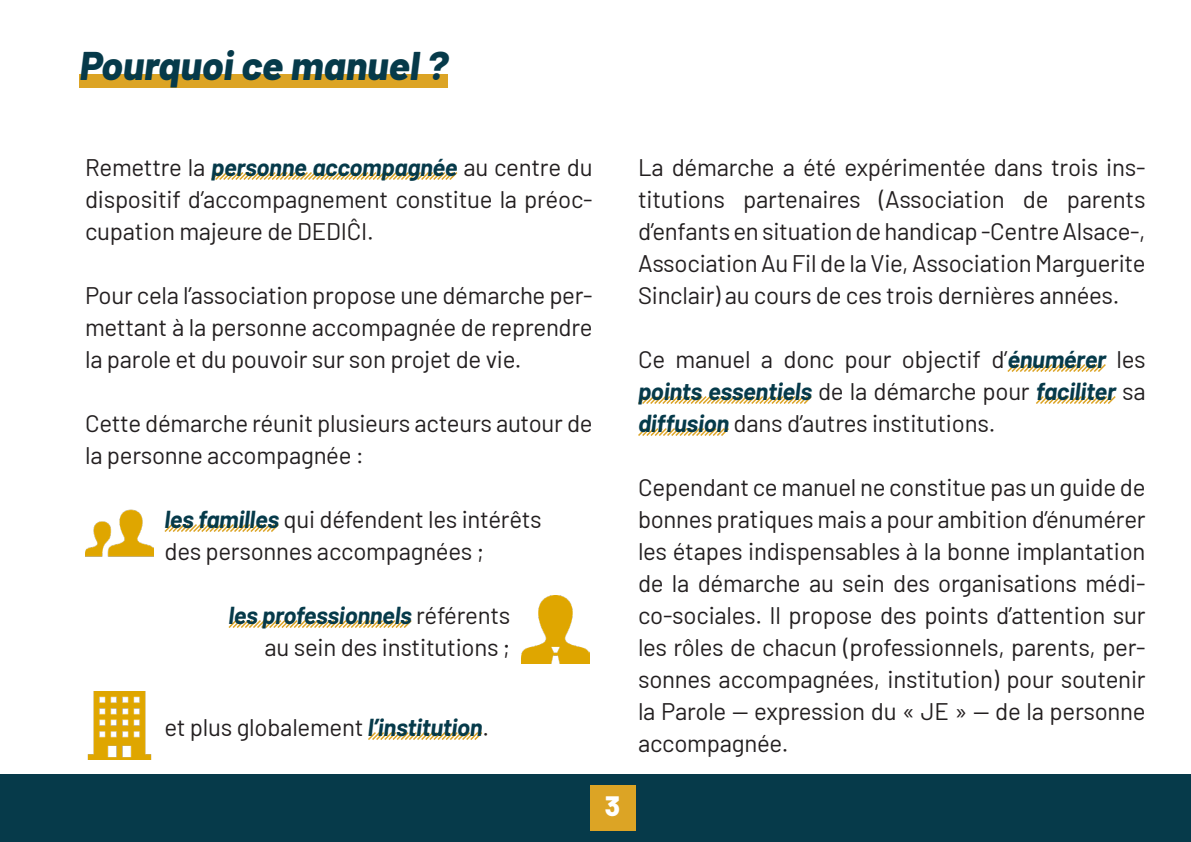
<style>
.page{position:relative;width:1191px;height:842px;background:#fff}
.page>*{position:absolute;margin:0;border:0;box-sizing:border-box;transform-origin:0 0}
.ST-T1{font:italic 800 40px "Barlow";color:#063a4a}
.t1{font:800 28px "Barlow";color:#fff}
.ST-Texte{font:24px/32px "Barlow";letter-spacing:-.01em;color:#231f20;text-align:justify}
.s1{font-weight:700;font-style:italic;color:#063a4a}
</style>
<div class="page">
<div style="left:0;top:774px;width:1191px;height:68px;background:#063a4a"></div>
<div style="left:590px;top:785px;width:45px;height:46px;background:#dca425"></div>
<div style="left:79px;top:74px;width:369px;height:14px;background:#dca425"></div>
<svg style="left:211px;top:172px;width:247px;height:8px"></svg>
<svg style="left:1007px;top:364px;width:99px;height:8px"></svg>
<svg style="left:638px;top:396px;width:174px;height:8px"></svg>
<svg style="left:1036px;top:396px;width:80px;height:8px"></svg>
<svg style="left:638px;top:428px;width:91px;height:8px"></svg>
<img style="left:87px;top:692px;width:65px;height:68px">
<img style="left:522px;top:595px;width:68px;height:68px">
<img style="left:85px;top:509px;width:68px;height:48px">
<svg style="left:228px;top:620px;width:184px;height:8px"></svg>
<svg style="left:368px;top:732px;width:115px;height:8px"></svg>
<svg style="left:164px;top:524px;width:115px;height:8px"></svg>
<p class="ST-T1" style="left:79px;top:36px;width:370px">Pourquoi ce manuel ?</p>
<p class="ST-Texte" style="left:85px;top:150px;width:509px">Remettre la <span class="s1">personne accompagnée</span> au centre du dispositif d’accompagnement constitue la préoc&shy;cupation majeure de DEDIĈI.</p>
<p class="ST-Texte" style="left:85px;top:278px;width:509px">Pour cela l’association propose une démarche per&shy;mettant à la personne accompagnée de reprendre la parole et du pouvoir sur son projet de vie.</p>
<p class="ST-Texte" style="left:85px;top:406px;width:509px">Cette démarche réunit plusieurs acteurs autour de la personne accompagnée :</p>
<p class="ST-Texte" style="left:164px;top:502px;width:379px"><span class="s1">les familles</span> qui défendent les intérêts des personnes accompagnées ;</p>
<p class="ST-Texte" style="left:228px;top:598px;width:283px;text-align:right"><span class="s1">les professionnels</span> référents au sein des institutions ;</p>
<p class="ST-Texte" style="left:164px;top:710px;width:326px">et plus globalement <span class="s1">l’institution</span>.</p>
<p class="t1" style="left:605px;top:785px;width:17px">3</p>
<p class="ST-Texte" style="left:638px;top:150px;width:509px">La démarche a été expérimentée dans trois ins&shy;titutions partenaires (Association de parents d’enfants en situation de handicap -Centre Alsace-, Association Au Fil de la Vie, Association Marguerite Sinclair) au cours de ces trois dernières années.</p>
<p class="ST-Texte" style="left:638px;top:342px;width:509px">Ce manuel a donc pour objectif d’<span class="s1">énumérer</span> les <span class="s1">points essentiels</span> de la démarche pour <span class="s1">faciliter</span> sa <span class="s1">diffusion</span> dans d’autres institutions.</p>
<p class="ST-Texte" style="left:638px;top:470px;width:509px">Cependant ce manuel ne constitue pas un guide de bonnes pratiques mais a pour ambition d’énumérer les étapes indispensables à la bonne implantation de la démarche au sein des organisations médi&shy;co-sociales. Il propose des points d’attention sur les rôles de chacun (professionnels, parents, per&shy;sonnes accompagnées, institution) pour soutenir la Parole — expression du « JE » — de la personne accompagnée.</p>
</div>
